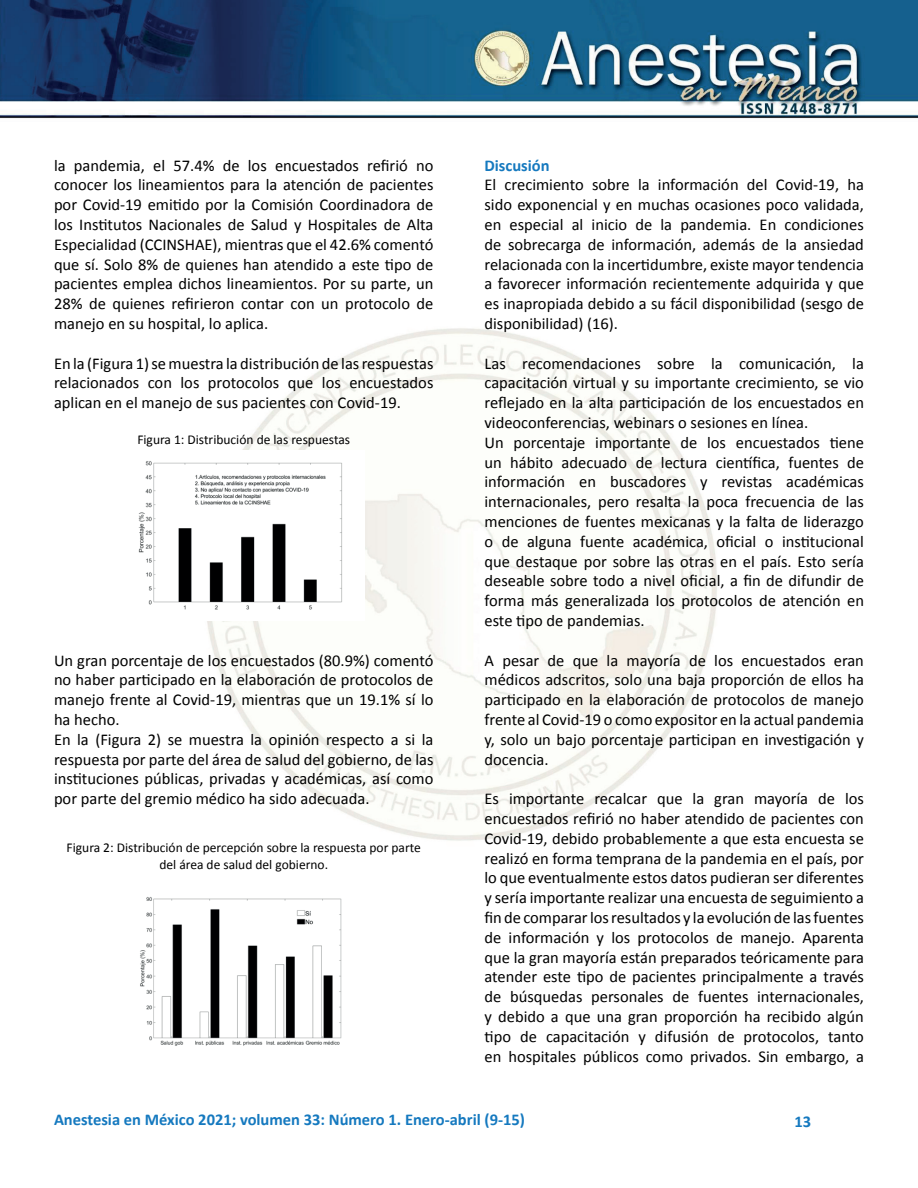
<style>
.page{position:relative;width:918px;height:1188px;background:#fff}
.page>*{position:absolute;margin:0;border:0;box-sizing:border-box;transform-origin:0 0}
.t1{font:16.5px/19.8px "Calibri";color:#000;text-align:justify}
.t2{font:700 16.5px "Calibri";color:#1579bf}
.t3{font:13.5px/16.2px "Calibri";color:#000;text-align:center}
</style>
<div class="page">
<img style="left:0;top:0;width:918px;height:119px">
<img style="left:207px;top:328px;width:510px;height:513px">
<img style="left:138px;top:450px;width:226px;height:170px">
<img style="left:140px;top:897px;width:202px;height:149px">
<p class="t1" style="left:54px;top:154px;width:381px">la pandemia, el 57.4% de los encuestados refirió no conocer los lineamientos para la atención de pacientes por Covid-19 emitido por la Comisión Coordinadora de los Institutos Nacionales de Salud y Hospitales de Alta Especialidad (CCINSHAE), mientras que el 42.6% comentó que sí. Solo 8% de quienes han atendido a este tipo de pacientes emplea dichos lineamientos. Por su parte, un 28% de quienes refirieron contar con un protocolo de manejo en su hospital, lo aplica.</p>
<p class="t1" style="left:54px;top:352px;width:381px">En la (Figura 1) se muestra la distribución de las respuestas relacionados con los protocolos que los encuestados aplican en el manejo de sus pacientes con Covid-19.</p>
<p class="t3" style="left:137px;top:431px;width:214px">Figura 1: Distribución de las respuestas</p>
<p class="t1" style="left:54px;top:649px;width:381px;text-align:left">Un gran porcentaje de los encuestados (80.9%) comentó no haber participado en la elaboración de protocolos de manejo frente al Covid-19, mientras que un 19.1% sí lo ha hecho.<br>En la (Figura 2) se muestra la opinión respecto a si la respuesta por parte del área de salud del gobierno, de las instituciones públicas, privadas y académicas, así como por parte del gremio médico ha sido adecuada.</p>
<p class="t3" style="left:67px;top:839px;width:356px">Figura 2: Distribución de percepción sobre la respuesta por parte del área de salud del gobierno.</p>
<p class="t2" style="left:485px;top:153px;width:67px">Discusión</p>
<p class="t1" style="left:485px;top:174px;width:381px">El crecimiento sobre la información del Covid-19, ha sido exponencial y en muchas ocasiones poco validada, en especial al inicio de la pandemia. En condiciones de sobrecarga de información, además de la ansiedad relacionada con la incertidumbre, existe mayor tendencia a favorecer información recientemente adquirida y que es inapropiada debido a su fácil disponibilidad (sesgo de disponibilidad) (16).</p>
<p class="t1" style="left:485px;top:352px;width:381px;text-align:left">Las recomendaciones sobre la comunicación, la capacitación virtual y su importante crecimiento, se vio reflejado en la alta participación de los encuestados en videoconferencias, webinars o sesiones en línea.<br>Un porcentaje importante de los encuestados tiene un hábito adecuado de lectura científica, fuentes de información en buscadores y revistas académicas internacionales, pero resalta la poca frecuencia de las menciones de fuentes mexicanas y la falta de liderazgo o de alguna fuente académica, oficial o institucional que destaque por sobre las otras en el país. Esto sería deseable sobre todo a nivel oficial, a fin de difundir de forma más generalizada los protocolos de atención en este tipo de pandemias.</p>
<p class="t1" style="left:485px;top:649px;width:381px">A pesar de que la mayoría de los encuestados eran médicos adscritos, solo una baja proporción de ellos ha participado en la elaboración de protocolos de manejo frente al Covid-19 o como expositor en la actual pandemia y, solo un bajo porcentaje participan en investigación y docencia.</p>
<p class="t1" style="left:485px;top:788px;width:381px">Es importante recalcar que la gran mayoría de los encuestados refirió no haber atendido de pacientes con Covid-19, debido probablemente a que esta encuesta se realizó en forma temprana de la pandemia en el país, por lo que eventualmente estos datos pudieran ser diferentes y sería importante realizar una encuesta de seguimiento a fin de comparar los resultados y la evolución de las fuentes de información y los protocolos de manejo. Aparenta que la gran mayoría están preparados teóricamente para atender este tipo de pacientes principalmente a través de búsquedas personales de fuentes internacionales, y debido a que una gran proporción ha recibido algún tipo de capacitación y difusión de protocolos, tanto en hospitales públicos como privados. Sin embargo, a</p>
<p class="t2" style="left:54px;top:1108px;width:472px">Anestesia en México 2021; volumen 33: Número 1. Enero-abril (9-15)</p>
<p class="t2" style="left:795px;top:1110px;width:18px">13</p>
</div>
